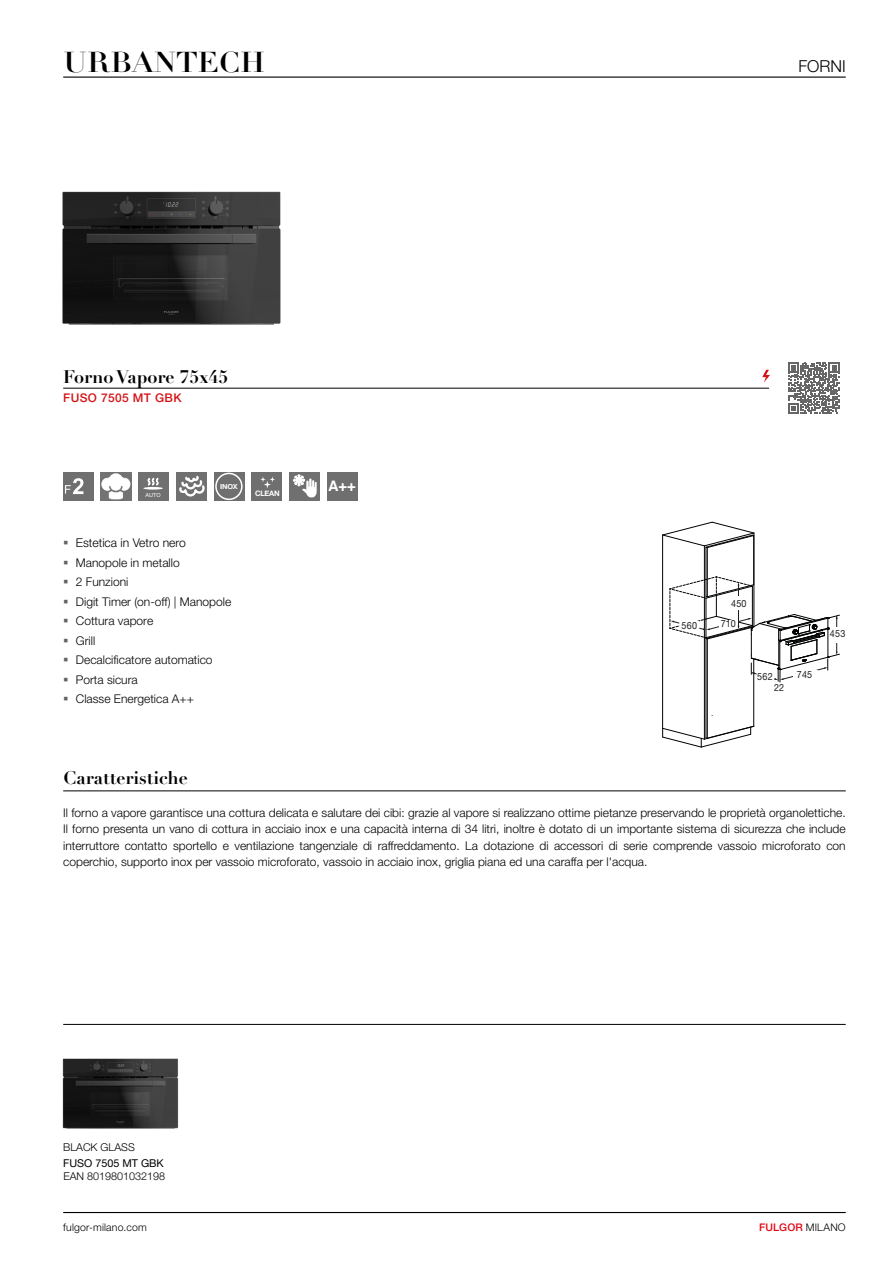
<style>
.page{position:relative;width:893px;height:1263px;background:#fff}
.page>*{position:absolute;margin:0;border:0;box-sizing:border-box;transform-origin:0 0}
.t1{font:28.35px "Didot LT Pro Headline";color:#000;scale:1.11 1}
.t2{font:700 18px "Didot LT Pro";color:#000}
.t3{font:300 16.5px "Helvetica Neue LT Std";color:#000}
.t4{font:700 14.55px "Helvetica";color:#fff}
.t5{font:300 12.15px "Helvetica Neue LT Std";color:#000}
.t6{font:300 12px/16.5px "Helvetica Neue LT Std";color:#000;text-align:justify}
.t7{font:500 12px "Helvetica Neue LT Std";letter-spacing:.03em;color:#d51317}
.t8{font:300 10.8px "Helvetica Neue LT Std";color:#000}
.t9{font:10.8px "Helvetica Neue LT Std";color:#000}
.t10{font:300 10.5px "Helvetica Neue LT Std";letter-spacing:.02em;color:#000}
.t11{font:500 10.5px "Helvetica Neue LT Std";letter-spacing:.02em;color:#e30613}
.t12{font:9.9px "Helvetica Neue LT Std";letter-spacing:.025em;color:#1d1e1b;scale:.9 1}
.t13{font:700 7.5px "Helvetica Neue";letter-spacing:-.04em;color:#fff}
.t14{font:700 6.9px "Helvetica Neue";color:#fff;scale:1.07 1}
.t15{font:5.55px "Helvetica Neue LT Std";color:#fff}
.s1{color:#646363}
.s2{font-weight:300;color:#000}
</style>
<div class="page">
<hr style="left:63px;top:77px;width:783px;height:1px;background:#000">
<hr style="left:63px;top:388px;width:706px;height:1px;background:#000">
<hr style="left:63px;top:791px;width:783px;height:1px;background:#000">
<hr style="left:63px;top:1024px;width:783px;height:1px;background:#000">
<svg style="left:762px;top:370px;width:8px;height:13px"></svg>
<div style="left:290px;top:472px;width:30px;height:29px;background:#707070"></div>
<svg style="left:293px;top:474px;width:24px;height:23px"></svg>
<img style="left:101px;top:472px;width:30px;height:29px">
<div style="left:139px;top:472px;width:30px;height:29px;background:#707070"></div>
<svg style="left:147px;top:477px;width:12px;height:9px"></svg>
<hr style="left:143px;top:487px;width:20px;height:3px;background:#fff;border-radius:50%">
<div style="left:214px;top:472px;width:30px;height:29px;background:#706f6f"></div>
<div style="left:215px;top:473px;width:28px;height:27px;border:2px solid #fff;border-radius:50%"></div>
<div style="left:327px;top:472px;width:31px;height:29px;background:#706f6f"></div>
<div style="left:252px;top:472px;width:30px;height:29px;background:#706f6f"></div>
<svg style="left:260px;top:477px;width:15px;height:11px"></svg>
<div style="left:176px;top:472px;width:31px;height:29px;background:#707070"></div>
<svg style="left:179px;top:475px;width:25px;height:22px"></svg>
<svg style="left:788px;top:362px;width:51px;height:52px"></svg>
<div style="left:63px;top:472px;width:31px;height:29px;background:#706f6f"></div>
<svg style="left:65px;top:478px;width:18px;height:16px"></svg>
<img style="left:62px;top:1058px;width:117px;height:70px">
<img style="left:62px;top:191px;width:219px;height:133px">
<hr style="left:662px;top:535px;width:1px;height:193px;background:#010202">
<hr style="left:754px;top:533px;width:1px;height:94px;background:#010202">
<hr style="left:704px;top:546px;width:1px;height:193px;background:#010202">
<hr style="left:706px;top:547px;width:1px;height:49px;background:#010202">
<hr style="left:707px;top:547px;width:1px;height:50px;background:#010202">
<hr style="left:753px;top:535px;width:1px;height:50px;background:#010202">
<svg style="left:662px;top:522px;width:92px;height:26px"></svg>
<hr style="left:753px;top:659px;width:1px;height:67px;background:#010202">
<hr style="left:707px;top:639px;width:1px;height:99px;background:#010202">
<hr style="left:706px;top:638px;width:1px;height:100px;background:#010202">
<svg style="left:662px;top:726px;width:92px;height:21px"></svg>
<svg style="left:670px;top:576px;width:170px;height:107px"></svg>
<hr style="left:63px;top:1212px;width:783px;height:1px;background:#000">
<h1 class="t1" style="left:63px;top:45px;width:183px">URBANTECH</h1>
<h3 class="t3" style="left:798px;top:56px;width:49px">FORNI</h3>
<h2 class="t2" style="left:63px;top:365px;width:167px">Forno Vapore 75x45</h2>
<p class="t7" style="left:63px;top:390px;width:120px">FUSO 7505 MT GBK</p>
<p class="t15" style="left:146px;top:492px;width:17px">AUTO</p>
<p class="t14" style="left:220px;top:481px;width:18px">INOX</p>
<p class="t4" style="left:328px;top:474px;width:29px">A++</p>
<p class="t13" style="left:255px;top:488px;width:26px">CLEAN</p>
<p class="t5" style="left:63px;top:535px;width:124px"><span class="s1">▪</span> Estetica in Vetro nero</p>
<p class="t6" style="left:63px;top:554px;width:118px"><span class="s1">▪</span> Manopole in metallo</p>
<p class="t6" style="left:63px;top:573px;width:67px"><span class="s1">▪</span> 2 Funzioni</p>
<p class="t6" style="left:63px;top:593px;width:170px"><span class="s1">▪</span> Digit Timer (on-off) | Manopole</p>
<p class="t6" style="left:63px;top:612px;width:92px"><span class="s1">▪</span> Cottura vapore</p>
<p class="t6" style="left:63px;top:632px;width:34px"><span class="s1">▪</span> Grill</p>
<p class="t6" style="left:63px;top:651px;width:151px"><span class="s1">▪</span> Decalcificatore automatico</p>
<p class="t6" style="left:63px;top:671px;width:76px"><span class="s1">▪</span> Porta sicura</p>
<p class="t6" style="left:63px;top:690px;width:132px"><span class="s1">▪</span> Classe Energetica A++</p>
<h2 class="t2" style="left:63px;top:766px;width:126px">Caratteristiche</h2>
<p class="t12" style="left:731px;top:597px;width:19px">450</p>
<p class="t12" style="left:682px;top:620px;width:19px">560</p>
<p class="t12" style="left:721px;top:618px;width:18px">710</p>
<p class="t12" style="left:757px;top:670px;width:19px">562</p>
<p class="t12" style="left:797px;top:668px;width:19px">745</p>
<p class="t12" style="left:774px;top:682px;width:13px">22</p>
<p class="t12" style="left:830px;top:628px;width:19px">453</p>
<p class="t6" style="left:63px;top:804px;width:784px">Il forno a vapore garantisce una cottura delicata e salutare dei cibi: grazie al vapore si realizzano ottime pietanze preservando le proprietà organolettiche.<br>Il forno presenta un vano di cottura in acciaio inox e una capacità interna di 34 litri, inoltre è dotato di un importante sistema di sicurezza che include interruttore contatto sportello e ventilazione tangenziale di raffreddamento. La dotazione di accessori di serie comprende vassoio microforato con coperchio, supporto inox per vassoio microforato, vassoio in acciaio inox, griglia piana ed una caraffa per l'acqua.</p>
<p class="t8" style="left:63px;top:1140px;width:73px">BLACK GLASS</p>
<p class="t9" style="left:63px;top:1157px;width:102px">FUSO 7505 MT GBK</p>
<p class="t8" style="left:63px;top:1169px;width:103px">EAN 8019801032198</p>
<p class="t10" style="left:63px;top:1220px;width:85px">fulgor-milano.com</p>
<p class="t11" style="left:759px;top:1220px;width:88px">FULGOR <span class="s2">MILANO</span></p>
</div>
